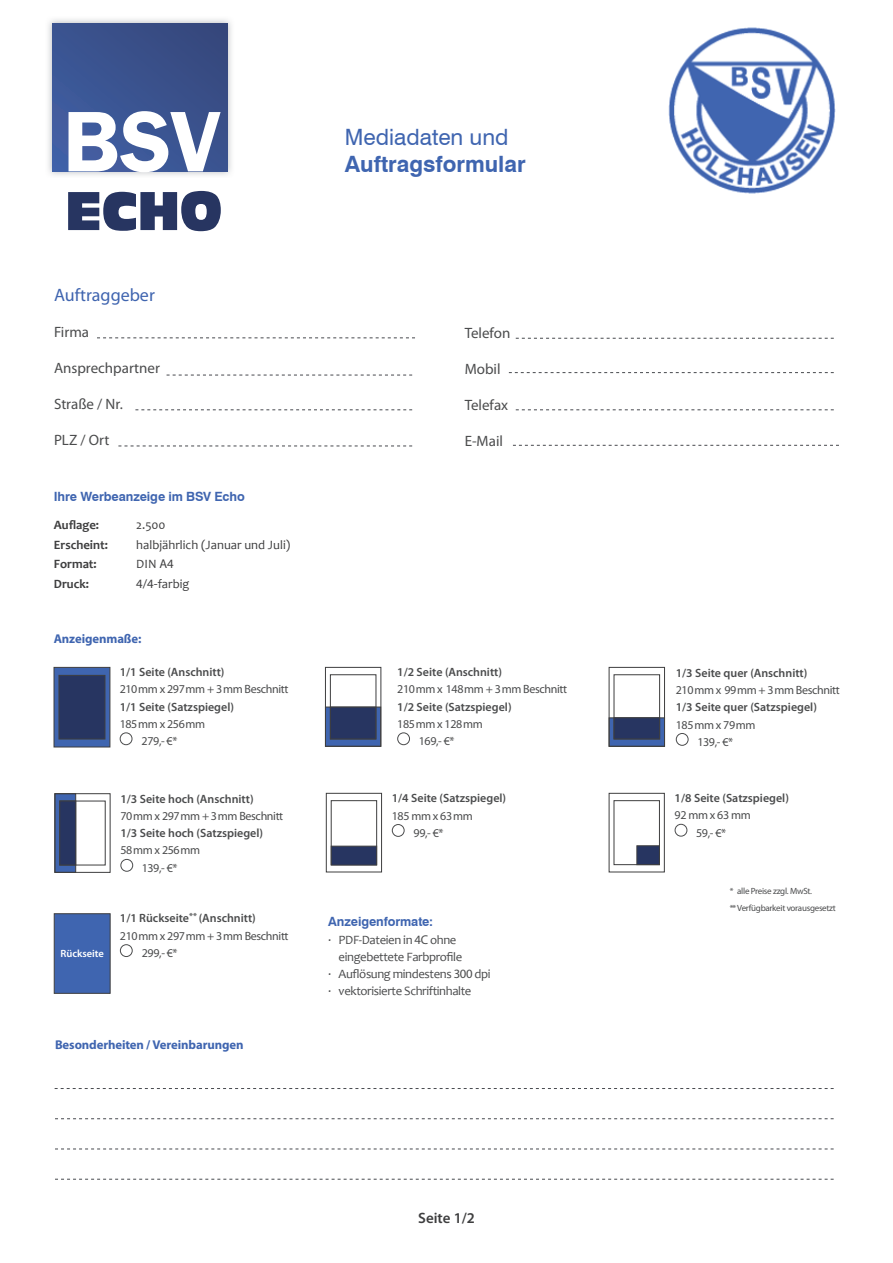
<style>
.page{position:relative;width:893px;height:1263px;background:#fff}
.page>*{position:absolute;margin:0;border:0;box-sizing:border-box;transform-origin:0 0}
.t1{font:600 88.95px "Franklin Gothic";color:#fff}
.t2{font:57px "Antique Olive T Compact";color:#273561}
.t3{font:700 22.5px "Swiss 721 BT";color:#3f65b0}
.t4{font:22.5px "Swiss 721 BT";color:#3f65b0}
.t5{font:18px "Myriad Pro";color:#3f64af}
.t6{font:15px "Myriad Pro";color:#4b4c4d}
.t7{font:600 15px "Myriad Pro";color:#3e3e3f}
.t8{font:12.75px "Candara";letter-spacing:-.03em;color:#4b4c4d}
.t9{font:12.75px "Candara";color:#3e3e3f}
.t10{font:700 12.75px "Myriad Pro";letter-spacing:-.01em;color:#3f65b0}
.t11{font:700 12.75px "Swiss 721 BT";letter-spacing:-.005em;color:#3f65b0}
.t12{font:700 12.75px "Candara";color:#3e3e3f}
.t13{font:600 12px "Myriad Pro";color:#4b4c4d}
.t14{font:12px/17.2px "Myriad Pro";letter-spacing:-.03em;color:#4b4c4d;text-align:center}
.t15{font:600 10.5px "Myriad Pro";color:#fff}
.t16{font:9px/17.2px "Myriad Pro";letter-spacing:-.03em;color:#4b4c4d}
.s1{font-family:"Myriad Pro"}
</style>
<div class="page">
<div style="left:397px;top:732px;width:13px;height:13px;border:1px solid #4b4c4d;border-radius:50%"></div>
<div style="left:676px;top:733px;width:13px;height:13px;border:1px solid #4b4c4d;border-radius:50%"></div>
<div style="left:120px;top:944px;width:13px;height:13px;border:1px solid #4b4c4d;border-radius:50%"></div>
<div style="left:120px;top:732px;width:12px;height:13px;border:1px solid #4b4c4d;border-radius:50%"></div>
<div style="left:54px;top:913px;width:56px;height:80px;background:#3f65b0;border:1px solid #3e3e3f"></div>
<svg style="left:54px;top:667px;width:56px;height:80px;background:#3f5e9c"></svg>
<div style="left:59px;top:675px;width:46px;height:64px;background:#273561;border:1px solid #3e3e3f"></div>
<div style="left:120px;top:859px;width:13px;height:13px;border:1px solid #4b4c4d;border-radius:50%"></div>
<div style="left:392px;top:824px;width:13px;height:13px;border:1px solid #4b4c4d;border-radius:50%"></div>
<div style="left:675px;top:824px;width:12px;height:12px;border:1px solid #4b4c4d;border-radius:50%"></div>
<svg style="left:57px;top:795px;width:19px;height:75px"></svg>
<div style="left:55px;top:793px;width:55px;height:79px;border:1px solid #3e3e3f"></div>
<div style="left:326px;top:793px;width:56px;height:79px;border:1px solid #3e3e3f"></div>
<div style="left:609px;top:793px;width:56px;height:79px;border:1px solid #3e3e3f"></div>
<div style="left:331px;top:800px;width:46px;height:65px;border:1px solid #3e3e3f"></div>
<div style="left:614px;top:800px;width:46px;height:65px;border:1px solid #3e3e3f"></div>
<div style="left:60px;top:801px;width:16px;height:64px;background:#273561;border:1px solid #3e3e3f"></div>
<div style="left:331px;top:846px;width:46px;height:19px;background:#273561;border:1px solid #3e3e3f"></div>
<div style="left:637px;top:846px;width:23px;height:19px;background:#273561;border:1px solid #3e3e3f"></div>
<svg style="left:327px;top:707px;width:52px;height:37px"></svg>
<svg style="left:611px;top:718px;width:52px;height:26px"></svg>
<div style="left:325px;top:667px;width:56px;height:79px;border:1px solid #3e3e3f"></div>
<div style="left:609px;top:667px;width:56px;height:79px;border:1px solid #3e3e3f"></div>
<div style="left:330px;top:674px;width:46px;height:65px;border:1px solid #3e3e3f"></div>
<div style="left:614px;top:674px;width:46px;height:65px;border:1px solid #3e3e3f"></div>
<div style="left:330px;top:707px;width:46px;height:32px;background:#273561;border:1px solid #3e3e3f"></div>
<div style="left:614px;top:718px;width:46px;height:21px;background:#273561;border:1px solid #3e3e3f"></div>
<svg style="left:513px;top:445px;width:326px;height:1px"></svg>
<svg style="left:97px;top:337px;width:318px;height:1px"></svg>
<svg style="left:167px;top:375px;width:245px;height:1px"></svg>
<svg style="left:135px;top:409px;width:277px;height:1px"></svg>
<svg style="left:118px;top:446px;width:294px;height:1px"></svg>
<svg style="left:516px;top:338px;width:318px;height:1px"></svg>
<svg style="left:509px;top:372px;width:325px;height:1px"></svg>
<svg style="left:516px;top:409px;width:318px;height:1px"></svg>
<svg style="left:55px;top:1088px;width:779px;height:1px"></svg>
<svg style="left:55px;top:1118px;width:779px;height:1px"></svg>
<svg style="left:55px;top:1148px;width:779px;height:1px"></svg>
<img style="left:48px;top:19px;width:184px;height:157px">
<div style="left:53px;top:23px;width:174px;height:148px;background:linear-gradient(to right,#3f5b9c,#374c84)"></div>
<img style="left:668px;top:27px;width:168px;height:167px">
<svg style="left:55px;top:1179px;width:779px;height:1px"></svg>
<h1 class="t1" style="left:63px;top:87px;width:159px">BSV</h1>
<h2 class="t2" style="left:65px;top:178px;width:158px">ECHO</h2>
<h3 class="t5" style="left:54px;top:284px;width:102px">Auftraggeber</h3>
<p class="t6" style="left:54px;top:323px;width:37px">Firma</p>
<p class="t6" style="left:54px;top:359px;width:107px">Ansprechpartner</p>
<p class="t6" style="left:54px;top:395px;width:70px">Straße / Nr.</p>
<p class="t6" style="left:54px;top:431px;width:57px">PLZ / Ort</p>
<p class="t11" style="left:54px;top:488px;width:193px">Ihre Werbeanzeige im BSV Echo</p>
<p class="t12" style="left:54px;top:517px;width:47px">Auflage:</p>
<p class="t9" style="left:136px;top:517px;width:31px">2.500</p>
<p class="t12" style="left:54px;top:537px;width:56px">Erscheint:</p>
<p class="t9" style="left:136px;top:537px;width:155px">halbjährlich (Januar und Juli)</p>
<p class="t12" style="left:54px;top:556px;width:45px">Format:</p>
<p class="t9" style="left:136px;top:556px;width:39px">DIN <span class="s1">A4</span></p>
<p class="t12" style="left:54px;top:576px;width:37px">Druck:</p>
<p class="t9" style="left:136px;top:576px;width:55px"><span class="s1">4/4-</span>farbig</p>
<p class="t10" style="left:54px;top:631px;width:89px">Anzeigenmaße:</p>
<p class="t13" style="left:120px;top:664px;width:106px">1/1 Seite (Anschnitt)</p>
<p class="t14" style="left:120px;top:680px;width:170px">210 mm x 297 mm + 3 mm Beschnitt</p>
<p class="t13" style="left:120px;top:699px;width:116px">1/1 Seite (Satzspiegel)</p>
<p class="t14" style="left:120px;top:715px;width:87px">185 mm x 256 mm<br>279,- €*</p>
<p class="t15" style="left:60px;top:947px;width:45px">Rückseite</p>
<p class="t13" style="left:120px;top:791px;width:135px">1/3 Seite hoch (Anschnitt)</p>
<p class="t14" style="left:120px;top:807px;width:164px">70 mm x 297 mm + 3 mm Beschnitt</p>
<p class="t13" style="left:120px;top:825px;width:144px">1/3 Seite hoch (Satzspiegel)</p>
<p class="t14" style="left:120px;top:842px;width:81px">58 mm x 256 mm<br>139,- €*</p>
<p class="t13" style="left:120px;top:911px;width:137px">1/1 Rückseite<sup>**</sup> (Anschnitt)</p>
<p class="t14" style="left:120px;top:927px;width:170px">210 mm x 297 mm + 3 mm Beschnitt</p>
<p class="t14" style="left:142px;top:944px;width:37px">299,- €*</p>
<p class="t10" style="left:55px;top:1036px;width:190px">Besonderheiten / Vereinbarungen</p>
<h3 class="t4" style="left:345px;top:124px;width:165px">Mediadaten und</h3>
<h3 class="t3" style="left:345px;top:151px;width:182px">Auftragsformular</h3>
<p class="t6" style="left:465px;top:323px;width:47px">Telefon</p>
<p class="t6" style="left:465px;top:359px;width:37px">Mobil</p>
<p class="t6" style="left:465px;top:395px;width:45px">Telefax</p>
<p class="t6" style="left:465px;top:431px;width:40px">E-Mail</p>
<p class="t13" style="left:397px;top:664px;width:106px">1/2 Seite (Anschnitt)</p>
<p class="t14" style="left:397px;top:680px;width:171px">210 mm x 148 mm + 3 mm Beschnitt</p>
<p class="t13" style="left:397px;top:699px;width:116px">1/2 Seite (Satzspiegel)</p>
<p class="t14" style="left:397px;top:715px;width:87px">185 mm x 128 mm<br>169,- €*</p>
<p class="t13" style="left:392px;top:791px;width:116px">1/4 Seite (Satzspiegel)</p>
<p class="t14" style="left:414px;top:807px;width:61px;text-align:left;text-indent:-22px">185 mm x 63 mm<br>99,- €*</p>
<p class="t11" style="left:328px;top:914px;width:107px">Anzeigenformate:</p>
<p class="t8" style="left:328px;top:932px;width:130px">· PDF-Dateien in <span class="s1">4C</span> ohne</p>
<p class="t8" style="left:339px;top:949px;width:125px">eingebettete Farbprofile</p>
<p class="t8" style="left:328px;top:966px;width:164px">· Auflösung mindestens <span class="s1">300</span> dpi</p>
<p class="t8" style="left:328px;top:983px;width:145px">· vektorisierte Schriftinhalte</p>
<p class="t7" style="left:418px;top:1208px;width:58px">Seite 1/2</p>
<p class="t13" style="left:676px;top:665px;width:133px">1/3 Seite quer (Anschnitt)</p>
<p class="t14" style="left:676px;top:681px;width:166px">210 mm x 99 mm + 3 mm Beschnitt</p>
<p class="t13" style="left:676px;top:700px;width:143px">1/3 Seite quer (Satzspiegel)</p>
<p class="t14" style="left:676px;top:716px;width:81px">185 mm x 79 mm<br>139,- €*</p>
<p class="t13" style="left:675px;top:790px;width:116px">1/8 Seite (Satzspiegel)</p>
<p class="t14" style="left:675px;top:806px;width:78px">92 mm x 63 mm<br>59,- €*</p>
<p class="t16" style="left:730px;top:882px;width:108px">* alle Preise zzgl. MwSt.<br>** Verfügbarkeit vorausgesetzt</p>
</div>
